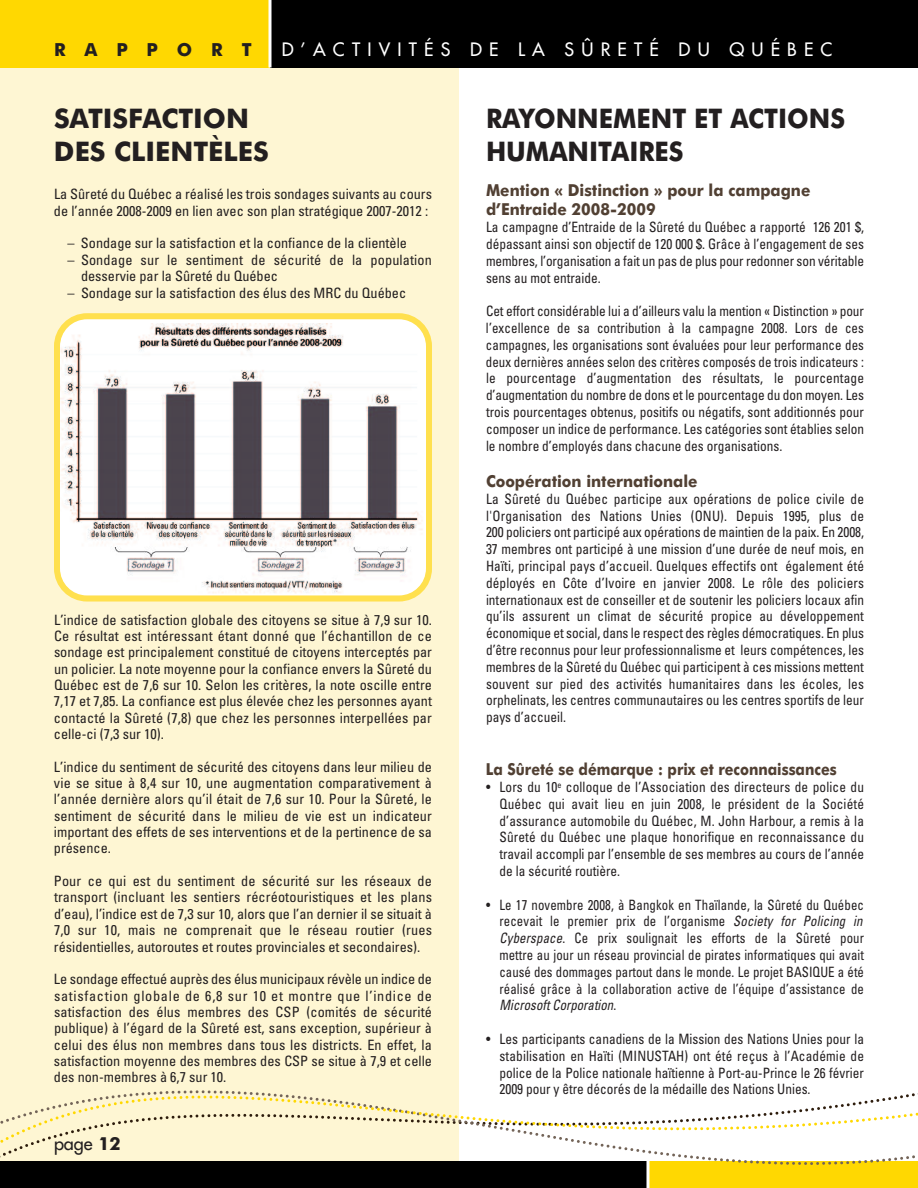
<style>
.page{position:relative;width:918px;height:1188px;background:#fff}
.page>*{position:absolute;margin:0;border:0;box-sizing:border-box;transform-origin:0 0}
.t1{font:700 27px/32.1px "Futura BT";color:#231f20;scale:.94 1}
.t2{font:700 27px/32.4px "Futura BT";color:#231f20}
.t3{font:18px "Futura";letter-spacing:.4em;color:#fff}
.t4{font:700 18px "Futura BT";letter-spacing:1.05em;color:#231f20}
.t5{font:18px "Futura";color:#231f20}
.t6{font:700 16.5px/19.5px "Futura BT";color:#514033;scale:.94 1}
.t7{font:700 16.5px "Futura BT";color:#514033;scale:.87 1}
.t8{font:condensed 14.25px/16.8px "Univers";color:#231f20;text-align:justify;scale:.94 1}
.t9{font:condensed 14.25px/16.4px "Univers";color:#231f20;text-align:justify}
.t10{font:condensed 14.25px/16.8px "Univers";color:#231f20;text-align:justify;scale:.9 1}
.s1{font-family:"Futura BT";font-weight:700}
.s2{font-style:italic}
</style>
<div class="page">
<div style="left:0;top:0;width:459px;height:1188px;background:#fef6d3"></div>
<div style="left:0;top:0;width:270px;height:68px;background:#ffd801"></div>
<div style="left:270px;top:0;width:648px;height:68px;background:#000"></div>
<svg style="left:268px;top:0;width:4px;height:68px"></svg>
<svg style="left:0;top:1090px;width:918px;height:98px"></svg>
<svg style="left:54px;top:313px;width:378px;height:289px;background:#d8d3c5"></svg>
<p class="t4" style="left:54px;top:42px;width:199px">RAPPORT</p>
<p class="t3" style="left:282px;top:41px;width:552px">D’ACTIVITÉS DE LA SÛRETÉ DU QUÉBEC</p>
<h1 class="t2" style="left:54px;top:105px;width:216px">SATISFACTION<br>DES CLIENTÈLES</h1>
<p class="t9" style="left:54px;top:187px;width:379px">La Sûreté du Québec a réalisé les trois sondages suivants au cours de l’année 2008-2009 en lien avec son plan stratégique 2007-2012 :</p>
<p class="t9" style="left:67px;top:236px;width:341px">– Sondage sur la satisfaction et la confiance de la clientèle</p>
<p class="t9" style="left:81px;top:253px;width:352px;text-indent:-14px">– Sondage sur le sentiment de sécurité de la population desservie par la Sûreté du Québec</p>
<p class="t9" style="left:68px;top:285px;width:340px">– Sondage sur la satisfaction des élus des MRC du Québec</p>
<p class="t9" style="left:54px;top:612px;width:380px">L’indice de satisfaction globale des citoyens se situe à 7,9 sur 10.<br>Ce résultat est intéressant étant donné que l’échantillon de ce sondage est principalement constitué de citoyens interceptés par un policier. La note moyenne pour la confiance envers la Sûreté du Québec est de 7,6 sur 10. Selon les critères, la note oscille entre 7,17 et 7,85. La confiance est plus élevée chez les personnes ayant contacté la Sûreté (7,8) que chez les personnes interpellées par celle-ci (7,3 sur 10).</p>
<p class="t9" style="left:54px;top:760px;width:380px">L’indice du sentiment de sécurité des citoyens dans leur milieu de vie se situe à 8,4 sur 10, une augmentation comparativement à l’année dernière alors qu’il était de 7,6 sur 10. Pour la Sûreté, le sentiment de sécurité dans le milieu de vie est un indicateur important des effets de ses interventions et de la pertinence de sa présence.</p>
<p class="t9" style="left:54px;top:874px;width:380px">Pour ce qui est du sentiment de sécurité sur les réseaux de transport (incluant les sentiers récréotouristiques et les plans d’eau), l’indice est de 7,3 sur 10, alors que l’an dernier il se situait à 7,0 sur 10, mais ne comprenait que le réseau routier (rues résidentielles, autoroutes et routes provinciales et secondaires).</p>
<p class="t9" style="left:54px;top:972px;width:380px">Le sondage effectué auprès des élus municipaux révèle un indice de satisfaction globale de 6,8 sur 10 et montre que l’indice de satisfaction des élus membres des CSP (comités de sécurité publique) à l’égard de la Sûreté est, sans exception, supérieur à celui des élus non membres dans tous les districts. En effet, la satisfaction moyenne des membres des CSP se situe à 7,9 et celle des non-membres à 6,7 sur 10.</p>
<p class="t5" style="left:54px;top:1134px;width:68px">page <span class="s1">12</span></p>
<h1 class="t1" style="left:486px;top:105px;width:383px">RAYONNEMENT ET ACTIONS<br>HUMANITAIRES</h1>
<p class="t6" style="left:486px;top:182px;width:347px">Mention « Distinction » pour la campagne d’Entraide 2008-2009</p>
<p class="t8" style="left:486px;top:220px;width:404px">La campagne d’Entraide de la Sûreté du Québec a rapporté 126 201 $, dépassant ainsi son objectif de 120 000 $. Grâce à l’engagement de ses membres, l’organisation a fait un pas de plus pour redonner son véritable sens au mot entraide.</p>
<p class="t8" style="left:486px;top:304px;width:404px">Cet effort considérable lui a d’ailleurs valu la mention « Distinction » pour l’excellence de sa contribution à la campagne 2008. Lors de ces campagnes, les organisations sont évaluées pour leur performance des deux dernières années selon des critères composés de trois indicateurs : le pourcentage d’augmentation des résultats, le pourcentage d’augmentation du nombre de dons et le pourcentage du don moyen. Les trois pourcentages obtenus, positifs ou négatifs, sont additionnés pour composer un indice de performance. Les catégories sont établies selon le nombre d’employés dans chacune des organisations.</p>
<p class="t6" style="left:486px;top:473px;width:227px">Coopération internationale</p>
<p class="t8" style="left:486px;top:491px;width:404px">La Sûreté du Québec participe aux opérations de police civile de l'Organisation des Nations Unies (ONU). Depuis 1995, plus de 200 policiers ont participé aux opérations de maintien de la paix. En 2008, 37 membres ont participé à une mission d’une durée de neuf mois, en Haïti, principal pays d’accueil. Quelques effectifs ont également été déployés en Côte d’Ivoire en janvier 2008. Le rôle des policiers internationaux est de conseiller et de soutenir les policiers locaux afin qu’ils assurent un climat de sécurité propice au développement économique et social, dans le respect des règles démocratiques. En plus d’être reconnus pour leur professionnalisme et leurs compétences, les membres de la Sûreté du Québec qui participent à ces missions mettent souvent sur pied des activités humanitaires dans les écoles, les orphelinats, les centres communautaires ou les centres sportifs de leur pays d’accueil.</p>
<p class="t7" style="left:486px;top:763px;width:405px">La Sûreté se démarque : prix et reconnaissances</p>
<p class="t8" style="left:500px;top:780px;width:389px;text-indent:-13px">• Lors du 10<sup>e</sup> colloque de l’Association des directeurs de police du Québec qui avait lieu en juin 2008, le président de la Société d’assurance automobile du Québec, M. John Harbour, a remis à la Sûreté du Québec une plaque honorifique en reconnaissance du travail accompli par l’ensemble de ses membres au cours de l’année de la sécurité routière.</p>
<p class="t10" style="left:500px;top:897px;width:407px;text-indent:-13px">• Le 17 novembre 2008, à Bangkok en Thaïlande, la Sûreté du Québec recevait le premier prix de l’organisme <span class="s2">Society for Policing in Cyberspace</span>. Ce prix soulignait les efforts de la Sûreté pour mettre au jour un réseau provincial de pirates informatiques qui avait causé des dommages partout dans le monde. Le projet BASIQUE a été réalisé grâce à la collaboration active de l’équipe d’assistance de <span class="s2">Microsoft Corporation</span>.</p>
<p class="t8" style="left:500px;top:1032px;width:389px;text-indent:-13px">• Les participants canadiens de la Mission des Nations Unies pour la stabilisation en Haïti (MINUSTAH) ont été reçus à l’Académie de police de la Police nationale haïtienne à Port-au-Prince le 26 février 2009 pour y être décorés de la médaille des Nations Unies.</p>
</div>
